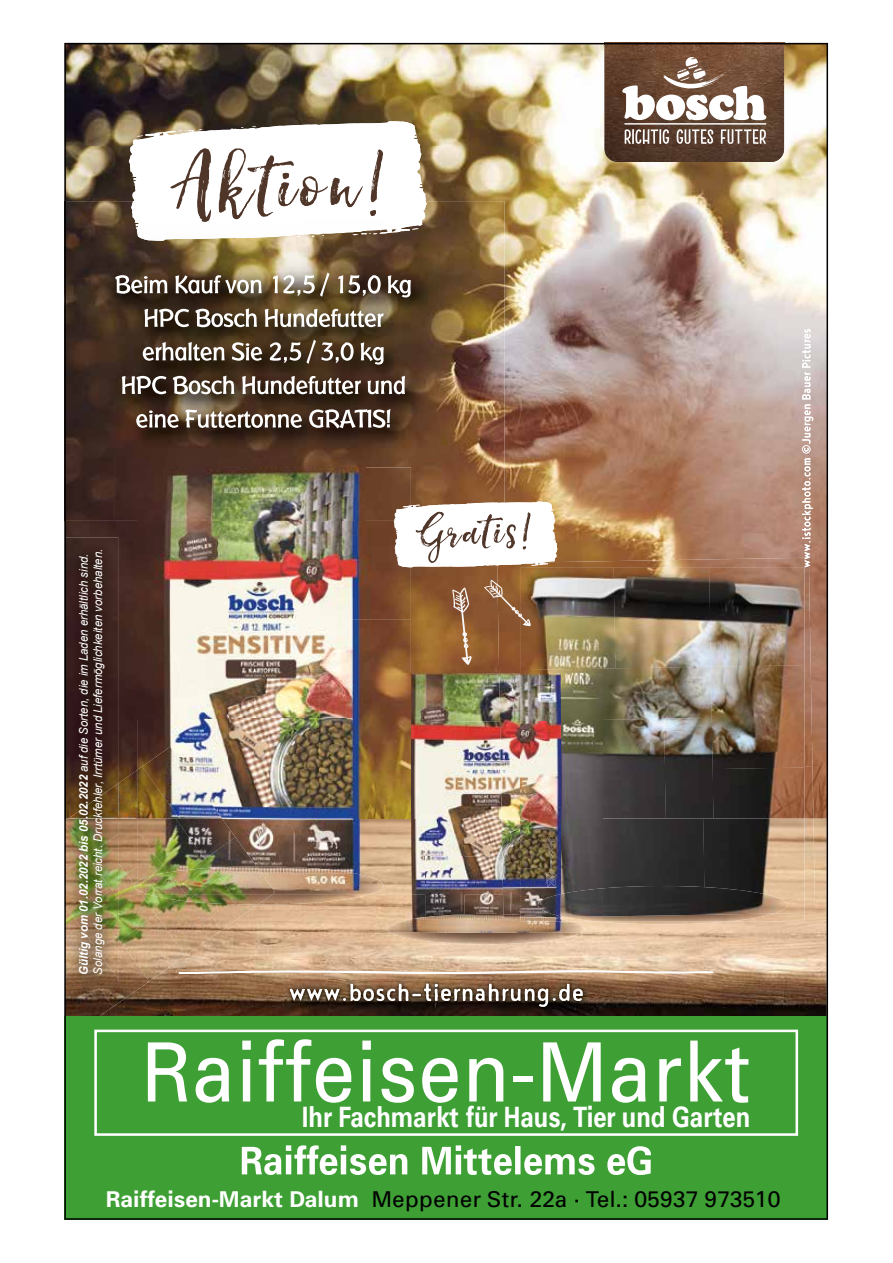
<style>
.page{position:relative;width:893px;height:1263px;background:#fff}
.page>*{position:absolute;margin:0;border:0;box-sizing:border-box;transform-origin:0 0}
.t1{font:84.45px "Audi Sans";color:#fff;scale:.92 1}
.t2{font:700 28.95px "Audi Sans";color:#fff;scale:.82 1}
.t3{font:22.5px "Audi Sans";color:#000}
.t4{font:italic 12px/14.4px "Arial";color:#fff;scale:.95 1}
.s1{font-weight:700}
.s2{font-weight:700;color:#fff}
</style>
<div class="page">
<img style="left:64px;top:43px;width:764px;height:1177px">
<img style="left:67px;top:537px;width:51px;height:297px">
<img style="left:87px;top:834px;width:31px;height:51px">
<img style="left:112px;top:885px;width:6px;height:5px">
<img style="left:67px;top:826px;width:20px;height:30px">
<img style="left:67px;top:856px;width:45px;height:50px">
<img style="left:73px;top:890px;width:45px;height:46px">
<img style="left:98px;top:936px;width:20px;height:14px">
<img style="left:67px;top:906px;width:6px;height:11px">
<img style="left:67px;top:917px;width:31px;height:33px">
<img style="left:67px;top:950px;width:51px;height:37px">
<img style="left:69px;top:783px;width:49px;height:35px">
<img style="left:66px;top:537px;width:1px;height:281px">
<img style="left:66px;top:820px;width:1px;height:56px">
<svg style="left:65px;top:876px;width:2px;height:56px"></svg>
<img style="left:66px;top:931px;width:1px;height:56px">
<div style="left:94px;top:1029px;width:704px;height:107px;border:3px solid #fff"></div>
<svg style="left:242px;top:1145px;width:409px;height:30px"></svg>
<svg style="left:164px;top:969px;width:550px;height:6px"></svg>
<img style="left:285px;top:979px;width:302px;height:32px">
<svg style="left:290px;top:983px;width:293px;height:24px"></svg>
<p class="t4" style="left:77px;top:974px;width:449px;rotate:-90deg"><span class="s1">Gültig vom 01.02.2022 bis 05.02.2022</span> auf die Sorten, die im Laden erhältlich sind.<br>Solange der Vorrat reicht. Druckfehler, Irrtümer und Liefermöglichkeiten vorbehalten.</p>
<h1 class="t1" style="left:140px;top:1019px;width:666px">Raiffeisen-Markt</h1>
<h2 class="t2" style="left:302px;top:1098px;width:548px">Ihr Fachmarkt für Haus, Tier und Garten</h2>
<h3 class="t3" style="left:106px;top:1185px;width:676px"><span class="s2">Raiffeisen-Markt Dalum</span> Meppener Str. 22a · Tel.: 05937 973510</h3>
</div>
